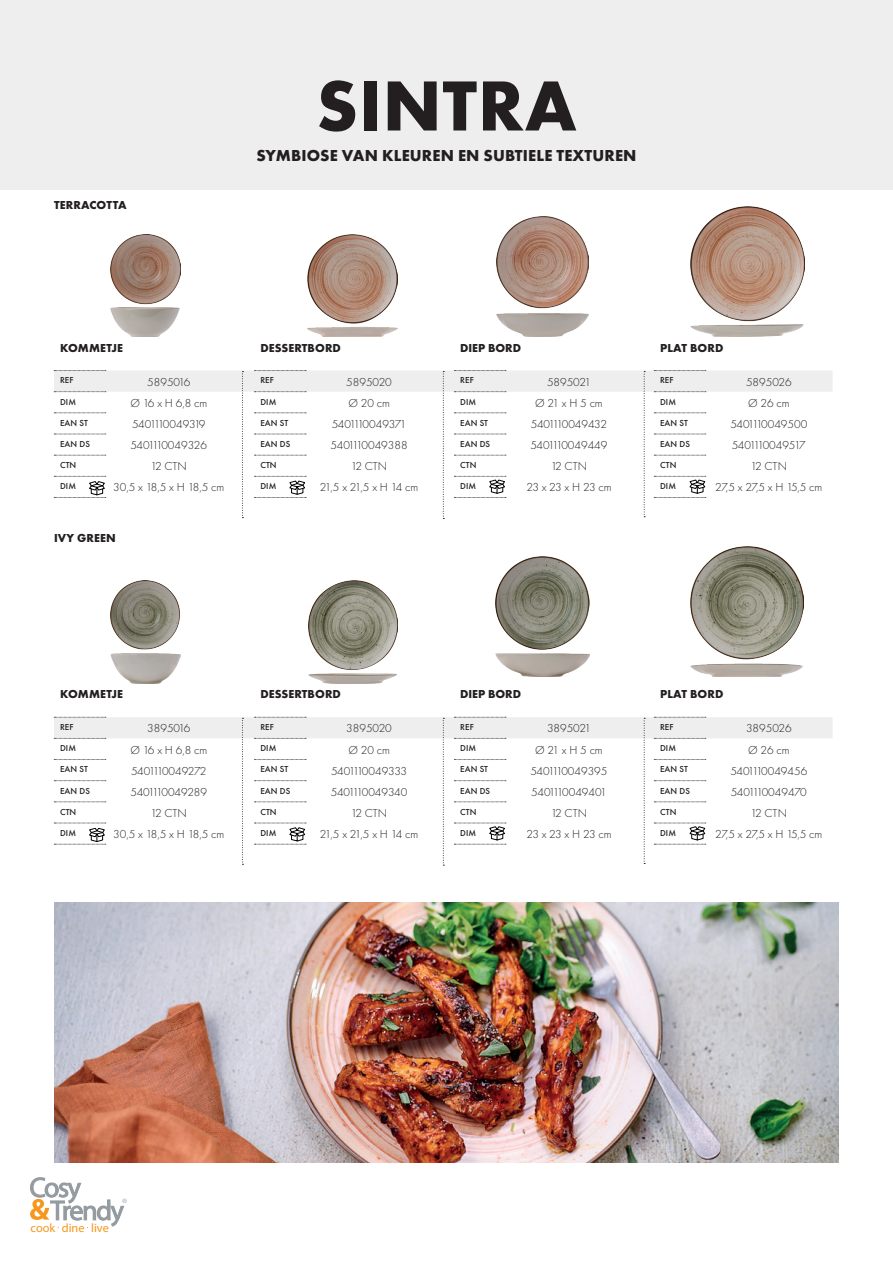
<style>
.page{position:relative;width:893px;height:1263px;background:#fff}
.page>*{position:absolute;margin:0;border:0;box-sizing:border-box;transform-origin:0 0}
.t1{font:700 73.5px "Futura PT";letter-spacing:.01em;color:#231f20}
.t2{font:700 16.5px "Futura PT";letter-spacing:.01em;color:#231f20}
.t3{font:12.3px "Myriad Pro";color:#f7971d}
.t4{font:300 12px "Futura PT";color:#231f20}
.t5{font:700 12px "Futura PT";letter-spacing:.01em;color:#231f20}
.t6{font:300 12px "Futura PT";letter-spacing:-.02em;color:#231f20}
.t7{font:300 12px "Futura PT";letter-spacing:-.075em;color:#231f20}
.t8{font:300 12px "Futura PT";letter-spacing:-.035em;color:#231f20}
.t9{font:300 12px "Futura PT";letter-spacing:-.04em;color:#231f20}
.t10{font:300 12px "Futura PT";letter-spacing:-.045em;color:#231f20}
.t11{font:300 12px "Futura PT";letter-spacing:-.03em;color:#231f20}
.t12{font:500 9px "Futura PT";letter-spacing:.01em;color:#231f20}
</style>
<div class="page">
<div style="left:0;top:0;width:893px;height:189px;background:#eeeeef"></div>
<img style="left:691px;top:546px;width:113px;height:131px">
<img style="left:111px;top:581px;width:69px;height:102px">
<img style="left:308px;top:581px;width:89px;height:102px">
<svg style="left:30px;top:1177px;width:97px;height:51px"></svg>
<img style="left:496px;top:556px;width:94px;height:121px">
<svg style="left:54px;top:717px;width:779px;height:149px"></svg>
<img style="left:54px;top:903px;width:785px;height:259px">
<img style="left:690px;top:206px;width:115px;height:131px">
<img style="left:110px;top:234px;width:71px;height:102px">
<img style="left:308px;top:234px;width:89px;height:103px">
<svg style="left:54px;top:370px;width:779px;height:149px"></svg>
<img style="left:497px;top:216px;width:92px;height:120px">
<p class="t5" style="left:54px;top:197px;width:74px">TERRACOTTA</p>
<h1 class="t1" style="left:316px;top:59px;width:262px">SINTRA</h1>
<h2 class="t2" style="left:256px;top:145px;width:382px">SYMBIOSE VAN KLEUREN EN SUBTIELE TEXTUREN</h2>
<p class="t5" style="left:60px;top:340px;width:65px">KOMMETJE</p>
<p class="t5" style="left:260px;top:340px;width:82px">DESSERTBORD</p>
<p class="t5" style="left:460px;top:340px;width:63px">DIEP BORD</p>
<p class="t5" style="left:660px;top:340px;width:65px">PLAT BORD</p>
<p class="t12" style="left:60px;top:375px;width:15px">REF</p>
<p class="t4" style="left:147px;top:375px;width:45px">5895016</p>
<p class="t12" style="left:260px;top:375px;width:15px">REF</p>
<p class="t4" style="left:346px;top:375px;width:47px">5895020</p>
<p class="t12" style="left:460px;top:375px;width:15px">REF</p>
<p class="t4" style="left:547px;top:375px;width:45px">5895021</p>
<p class="t12" style="left:660px;top:375px;width:15px">REF</p>
<p class="t4" style="left:746px;top:375px;width:47px">5895026</p>
<p class="t12" style="left:60px;top:396px;width:18px">DIM</p>
<p class="t4" style="left:130px;top:396px;width:78px">Ø 16 x H 6,8 cm</p>
<p class="t12" style="left:260px;top:396px;width:18px">DIM</p>
<p class="t4" style="left:348px;top:396px;width:43px">Ø 20 cm</p>
<p class="t12" style="left:460px;top:396px;width:18px">DIM</p>
<p class="t4" style="left:535px;top:396px;width:69px">Ø 21 x H 5 cm</p>
<p class="t12" style="left:660px;top:396px;width:18px">DIM</p>
<p class="t4" style="left:748px;top:396px;width:43px">Ø 26 cm</p>
<p class="t12" style="left:60px;top:417px;width:29px">EAN ST</p>
<p class="t7" style="left:132px;top:417px;width:75px">5401110049319</p>
<p class="t12" style="left:260px;top:417px;width:29px">EAN ST</p>
<p class="t10" style="left:332px;top:417px;width:76px">5401110049371</p>
<p class="t12" style="left:460px;top:417px;width:29px">EAN ST</p>
<p class="t11" style="left:531px;top:417px;width:78px">5401110049432</p>
<p class="t12" style="left:660px;top:417px;width:29px">EAN ST</p>
<p class="t4" style="left:730px;top:417px;width:78px">5401110049500</p>
<p class="t12" style="left:60px;top:438px;width:32px">EAN DS</p>
<p class="t4" style="left:130px;top:438px;width:78px">5401110049326</p>
<p class="t12" style="left:260px;top:438px;width:32px">EAN DS</p>
<p class="t4" style="left:331px;top:438px;width:78px">5401110049388</p>
<p class="t12" style="left:460px;top:438px;width:32px">EAN DS</p>
<p class="t4" style="left:530px;top:438px;width:78px">5401110049449</p>
<p class="t12" style="left:660px;top:438px;width:32px">EAN DS</p>
<p class="t7" style="left:732px;top:438px;width:76px">5401110049517</p>
<p class="t12" style="left:60px;top:460px;width:18px">CTN</p>
<p class="t4" style="left:151px;top:459px;width:38px">12 CTN</p>
<p class="t12" style="left:260px;top:460px;width:18px">CTN</p>
<p class="t4" style="left:351px;top:459px;width:38px">12 CTN</p>
<p class="t12" style="left:460px;top:460px;width:18px">CTN</p>
<p class="t4" style="left:551px;top:459px;width:38px">12 CTN</p>
<p class="t12" style="left:660px;top:460px;width:18px">CTN</p>
<p class="t4" style="left:751px;top:459px;width:38px">12 CTN</p>
<p class="t12" style="left:60px;top:481px;width:18px">DIM</p>
<p class="t4" style="left:113px;top:481px;width:113px">30,5 x 18,5 x H 18,5 cm</p>
<p class="t12" style="left:260px;top:481px;width:18px">DIM</p>
<p class="t4" style="left:320px;top:481px;width:100px">21,5 x 21,5 x H 14 cm</p>
<p class="t12" style="left:460px;top:481px;width:18px">DIM</p>
<p class="t4" style="left:526px;top:481px;width:87px">23 x 23 x H 23 cm</p>
<p class="t12" style="left:660px;top:481px;width:18px">DIM</p>
<p class="t4" style="left:715px;top:481px;width:109px">27,5 x 27,5 x H 15,5 cm</p>
<p class="t5" style="left:54px;top:531px;width:63px">IVY GREEN</p>
<p class="t5" style="left:60px;top:687px;width:65px">KOMMETJE</p>
<p class="t5" style="left:260px;top:687px;width:82px">DESSERTBORD</p>
<p class="t5" style="left:460px;top:687px;width:63px">DIEP BORD</p>
<p class="t5" style="left:660px;top:687px;width:65px">PLAT BORD</p>
<p class="t12" style="left:60px;top:722px;width:15px">REF</p>
<p class="t4" style="left:147px;top:721px;width:45px">3895016</p>
<p class="t12" style="left:260px;top:722px;width:15px">REF</p>
<p class="t4" style="left:346px;top:721px;width:47px">3895020</p>
<p class="t12" style="left:460px;top:722px;width:15px">REF</p>
<p class="t4" style="left:547px;top:721px;width:45px">3895021</p>
<p class="t12" style="left:660px;top:722px;width:15px">REF</p>
<p class="t4" style="left:746px;top:721px;width:47px">3895026</p>
<p class="t12" style="left:60px;top:743px;width:18px">DIM</p>
<p class="t4" style="left:130px;top:743px;width:78px">Ø 16 x H 6,8 cm</p>
<p class="t12" style="left:260px;top:743px;width:18px">DIM</p>
<p class="t4" style="left:348px;top:743px;width:43px">Ø 20 cm</p>
<p class="t12" style="left:460px;top:743px;width:18px">DIM</p>
<p class="t4" style="left:535px;top:743px;width:69px">Ø 21 x H 5 cm</p>
<p class="t12" style="left:660px;top:743px;width:18px">DIM</p>
<p class="t4" style="left:748px;top:743px;width:43px">Ø 26 cm</p>
<p class="t12" style="left:60px;top:764px;width:29px">EAN ST</p>
<p class="t8" style="left:131px;top:764px;width:77px">5401110049272</p>
<p class="t12" style="left:260px;top:764px;width:29px">EAN ST</p>
<p class="t9" style="left:331px;top:764px;width:78px">5401110049333</p>
<p class="t12" style="left:460px;top:764px;width:29px">EAN ST</p>
<p class="t4" style="left:530px;top:764px;width:78px">5401110049395</p>
<p class="t12" style="left:660px;top:764px;width:29px">EAN ST</p>
<p class="t4" style="left:730px;top:764px;width:78px">5401110049456</p>
<p class="t12" style="left:60px;top:785px;width:32px">EAN DS</p>
<p class="t6" style="left:131px;top:785px;width:78px">5401110049289</p>
<p class="t12" style="left:260px;top:785px;width:32px">EAN DS</p>
<p class="t6" style="left:331px;top:785px;width:78px">5401110049340</p>
<p class="t12" style="left:460px;top:785px;width:32px">EAN DS</p>
<p class="t6" style="left:531px;top:785px;width:77px">5401110049401</p>
<p class="t12" style="left:660px;top:785px;width:32px">EAN DS</p>
<p class="t6" style="left:731px;top:785px;width:78px">5401110049470</p>
<p class="t12" style="left:60px;top:806px;width:18px">CTN</p>
<p class="t4" style="left:151px;top:806px;width:38px">12 CTN</p>
<p class="t12" style="left:260px;top:806px;width:18px">CTN</p>
<p class="t4" style="left:351px;top:806px;width:38px">12 CTN</p>
<p class="t12" style="left:460px;top:806px;width:18px">CTN</p>
<p class="t4" style="left:551px;top:806px;width:38px">12 CTN</p>
<p class="t12" style="left:660px;top:806px;width:18px">CTN</p>
<p class="t4" style="left:751px;top:806px;width:38px">12 CTN</p>
<p class="t12" style="left:60px;top:827px;width:18px">DIM</p>
<p class="t4" style="left:113px;top:827px;width:113px">30,5 x 18,5 x H 18,5 cm</p>
<p class="t12" style="left:260px;top:827px;width:18px">DIM</p>
<p class="t4" style="left:320px;top:827px;width:100px">21,5 x 21,5 x H 14 cm</p>
<p class="t12" style="left:460px;top:827px;width:18px">DIM</p>
<p class="t4" style="left:526px;top:827px;width:87px">23 x 23 x H 23 cm</p>
<p class="t12" style="left:660px;top:827px;width:18px">DIM</p>
<p class="t4" style="left:715px;top:827px;width:109px">27,5 x 27,5 x H 15,5 cm</p>
<p class="t3" style="left:31px;top:1220px;width:80px">cook dine live</p>
</div>
